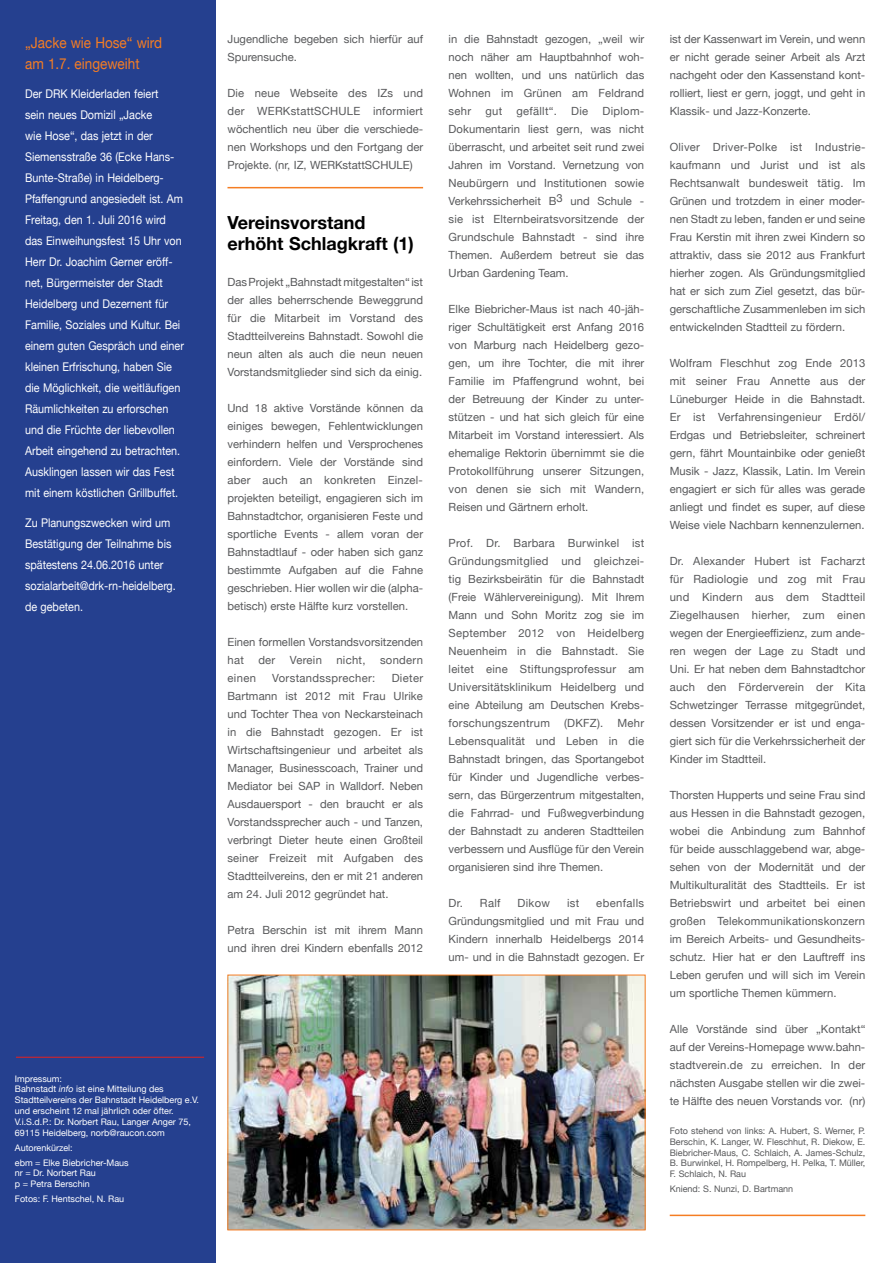
<style>
.page{position:relative;width:893px;height:1263px;background:#fff}
.page>*{position:absolute;margin:0;border:0;box-sizing:border-box;transform-origin:0 0}
.t1{font:700 18px/21px "Helvetica Neue";color:#000}
.t2{font:15px/21px "Helvetica Neue";color:#f57d23;scale:.9 1}
.t3{font:12px/21px "Helvetica Neue";color:#fff;scale:.9 1}
.t4{font:11.25px/18px "Helvetica Neue";color:#58595b;text-align:justify}
.t5{font:11.25px "Helvetica Neue";letter-spacing:.03em;color:#58595b}
.t6{font:11.25px "Helvetica Neue";letter-spacing:.025em;color:#58595b}
.t7{font:9px/10.8px "Helvetica Neue";color:#fff}
.t8{font:9px/10.8px "Helvetica Neue";color:#58595b;text-align:justify}
.s1{font-style:italic}
</style>
<div class="page">
<div style="left:0;top:0;width:216px;height:1263px;background:#25408f"></div>
<hr style="left:16px;top:1057px;width:188px;height:1px;background:#d2232a">
<img style="left:229px;top:977px;width:414px;height:251px">
<hr style="left:227px;top:187px;width:196px;height:1px;background:#f57d23">
<hr style="left:670px;top:1214px;width:195px;height:2px;background:#f57d23">
<h2 class="t2" style="left:25px;top:33px;width:154px">„Jacke wie Hose“ wird am 1.7. eingeweiht</h2>
<p class="t3" style="left:25px;top:84px;width:178px">Der DRK Kleiderladen feiert<br>sein neues Domizil „Jacke<br>wie Hose“, das jetzt in der<br>Siemensstraße 36 (Ecke Hans-<br>Bunte-Straße) in Heidelberg-<br>Pfaffengrund angesiedelt ist. Am<br>Freitag, den 1. Juli 2016 wird das Einweihungsfest 15 Uhr von<br>Herr Dr. Joachim Gerner eröff&shy;net, Bürgermeister der Stadt<br>Heidelberg und Dezernent für<br>Familie, Soziales und Kultur. Bei einem guten Gespräch und einer kleinen Erfrischung, haben Sie die Möglichkeit, die weitläufigen<br>Räumlichkeiten zu erforschen und die Früchte der liebevollen<br>Arbeit eingehend zu betrachten.<br>Ausklingen lassen wir das Fest mit einem köstlichen Grillbuffet.</p>
<p class="t3" style="left:25px;top:513px;width:169px">Zu Planungszwecken wird um<br>Bestätigung der Teilnahme bis spätestens 24.06.2016 unter sozialarbeit@drk-rn-heidelberg. de gebeten.</p>
<p class="t7" style="left:15px;top:1073px;width:186px">Impressum:<br>Bahnstadt <span class="s1">info</span> ist eine Mitteilung des Stadtteilvereins der Bahnstadt Heidelberg e.V. und erscheint 12 mal jährlich oder öfter.<br>V.i.S.d.P.: Dr. Norbert Rau, Langer Anger 75, 69115 Heidelberg, norb@raucon.com</p>
<p class="t7" style="left:15px;top:1140px;width:115px;line-height:15px">Autorenkürzel:<br>ebm = Elke Biebricher-Maus</p>
<p class="t7" style="left:15px;top:1168px;width:83px">nr = Dr. Norbert Rau p = Petra Berschin</p>
<p class="t7" style="left:15px;top:1194px;width:111px">Fotos: F. Hentschel, N. Rau</p>
<p class="t4" style="left:227px;top:31px;width:197px">Jugendliche begeben sich hierfür auf<br>Spurensuche.</p>
<p class="t4" style="left:227px;top:85px;width:197px">Die neue Webseite des IZs und der WERKstattSCHULE informiert wöchentlich neu über die verschiede&shy;nen Workshops und den Fortgang der Projekte. (nr, IZ, WERKstattSCHULE)</p>
<h1 class="t1" style="left:227px;top:212px;width:188px">Vereinsvorstand erhöht Schlagkraft (1)</h1>
<p class="t4" style="left:227px;top:274px;width:197px">Das Projekt „Bahnstadt mitgestalten“ ist der alles beherrschende Beweggrund für die Mitarbeit im Vorstand des Stadtteilvereins Bahnstadt. Sowohl die neun alten als auch die neun neuen Vorstandsmitglieder sind sich da einig.</p>
<p class="t4" style="left:227px;top:400px;width:197px">Und 18 aktive Vorstände können da einiges bewegen, Fehlentwicklungen verhindern helfen und Versprochenes einfordern. Viele der Vorstände sind aber auch an konkreten Einzel&shy;projekten beteiligt, engagieren sich im Bahnstadtchor, organisieren Feste und sportliche Events - allem voran der Bahnstadtlauf - oder haben sich ganz bestimmte Aufgaben auf die Fahne geschrieben. Hier wollen wir die (alpha&shy;betisch) erste Hälfte kurz vorstellen.</p>
<p class="t4" style="left:227px;top:634px;width:197px">Einen formellen Vorstandsvorsitzenden hat</p>
<p class="t4" style="left:258px;top:652px;width:19px">der</p>
<p class="t4" style="left:290px;top:652px;width:34px">Verein</p>
<p class="t4" style="left:336px;top:652px;width:31px">nicht,</p>
<p class="t6" style="left:380px;top:652px;width:45px">sondern</p>
<p class="t4" style="left:227px;top:670px;width:197px;text-indent:164px">Dieter Bartmann ist 2012 mit Frau Ulrike und Tochter Thea von Neckarsteinach in die Bahnstadt gezogen. Er ist Wirtschaftsingenieur und arbeitet als Manager, Businesscoach, Trainer und Mediator bei SAP in Walldorf. Neben Ausdauersport - den braucht er als Vorstandssprecher auch - und Tanzen, verbringt Dieter heute einen Großteil seiner Freizeit mit Aufgaben des Stadtteilvereins, den er mit 21 anderen am 24. Juli 2012 gegründet hat.</p>
<p class="t4" style="left:227px;top:922px;width:197px">Petra Berschin ist mit ihrem Mann und ihren drei Kindern ebenfalls 2012</p>
<p class="t4" style="left:227px;top:670px;width:30px">einen</p>
<p class="t5" style="left:272px;top:670px;width:105px">Vorstandssprecher:</p>
<p class="t4" style="left:449px;top:31px;width:197px">in die Bahnstadt gezogen, „weil wir noch näher am Hauptbahnhof woh&shy;nen wollten, und uns natürlich das Wohnen im Grünen am Feldrand sehr</p>
<p class="t4" style="left:485px;top:103px;width:18px">gut</p>
<p class="t6" style="left:516px;top:103px;width:42px">gefällt“.</p>
<p class="t4" style="left:571px;top:103px;width:19px">Die</p>
<p class="t4" style="left:449px;top:103px;width:197px;text-indent:154px">Diplom-Dokumentarin liest gern, was nicht überrascht, und arbeitet seit rund zwei Jahren im Vorstand. Vernetzung von Neubürgern und Institutionen sowie Verkehrssicherheit B3 und Schule - sie ist Elternbeiratsvorsitzende der Grundschule Bahnstadt - sind ihre Themen. Außerdem betreut sie das Urban Gardening Team.</p>
<p class="t4" style="left:449px;top:301px;width:197px">Elke Biebricher-Maus ist nach 40-jäh&shy;riger Schultätigkeit erst Anfang 2016 von Marburg nach Heidelberg gezo&shy;gen, um ihre Tochter, die mit ihrer Familie im Pfaffengrund wohnt, bei der Betreuung der Kinder zu unter&shy;stützen - und hat sich gleich für eine Mitarbeit im Vorstand interessiert. Als ehemalige Rektorin übernimmt sie die Protokollführung unserer Sitzungen, von denen sie sich mit Wandern, Reisen und Gärtnern erholt.</p>
<p class="t4" style="left:449px;top:535px;width:197px">Prof. Dr. Barbara Burwinkel ist Gründungsmitglied und gleichzei&shy;tig Bezirksbeirätin für die Bahnstadt (Freie Wählervereinigung). Mit Ihrem Mann und Sohn Moritz zog sie im September 2012 von Heidelberg Neuenheim in die Bahnstadt. Sie leitet eine Stiftungsprofessur am Universitätsklinikum Heidelberg und eine Abteilung am Deutschen Krebs&shy;forschungszentrum (DKFZ). Mehr Lebensqualität und Leben in die Bahnstadt bringen, das Sportangebot für Kinder und Jugendliche verbes&shy;sern, das Bürgerzentrum mitgestalten, die Fahrrad- und Fußwegverbindung der Bahnstadt zu anderen Stadtteilen verbessern und Ausflüge für den Verein organisieren sind ihre Themen.</p>
<p class="t4" style="left:449px;top:895px;width:54px">Dr. Ralf</p>
<p class="t4" style="left:517px;top:895px;width:34px">Dikow</p>
<p class="t4" style="left:567px;top:895px;width:14px">ist</p>
<p class="t4" style="left:449px;top:895px;width:197px;text-indent:148px">ebenfalls Gründungsmitglied und mit Frau und Kindern innerhalb Heidelbergs 2014 um- und in die Bahnstadt gezogen. Er</p>
<p class="t4" style="left:670px;top:31px;width:197px">ist der Kassenwart im Verein, und wenn er nicht gerade seiner Arbeit als Arzt nachgeht oder den Kassenstand kont&shy;rolliert, liest er gern, joggt, und geht in Klassik- und Jazz-Konzerte.</p>
<p class="t4" style="left:670px;top:139px;width:197px">Oliver Driver-Polke ist Industrie&shy;kaufmann und Jurist und ist als Rechtsanwalt bundesweit tätig. Im Grünen und trotzdem in einer moder&shy;nen Stadt zu leben, fanden er und seine Frau Kerstin mit ihren zwei Kindern so attraktiv, dass sie 2012 aus Frankfurt hierher zogen. Als Gründungsmitglied hat er sich zum Ziel gesetzt, das bür&shy;gerschaftliche Zusammenleben im sich entwickelnden Stadtteil zu fördern.</p>
<p class="t4" style="left:670px;top:355px;width:197px">Wolfram Fleschhut zog Ende 2013 mit seiner Frau Annette aus der Lüneburger Heide in die Bahnstadt.<br>Er ist Verfahrensingenieur Erdöl/ Erdgas und Betriebsleiter, schreinert gern, fährt Mountainbike oder genießt Musik - Jazz, Klassik, Latin. Im Verein engagiert er sich für alles was gerade anliegt und findet es super, auf diese Weise viele Nachbarn kennenzulernen.</p>
<p class="t4" style="left:670px;top:553px;width:197px">Dr. Alexander Hubert ist Facharzt für Radiologie und zog mit Frau und Kindern aus dem Stadtteil Ziegelhausen hierher, zum einen wegen der Energieeffizienz, zum ande&shy;ren wegen der Lage zu Stadt und Uni. Er hat neben dem Bahnstadtchor auch den Förderverein der Kita Schwetzinger Terrasse mitgegründet, dessen Vorsitzender er ist und enga&shy;giert sich für die Verkehrssicherheit der Kinder im Stadtteil.</p>
<p class="t4" style="left:670px;top:787px;width:197px">Thorsten Hupperts und seine Frau sind aus Hessen in die Bahnstadt gezogen, wobei die Anbindung zum Bahnhof für beide ausschlaggebend war, abge&shy;sehen von der Modernität und der Multikulturalität des Stadtteils. Er ist Betriebswirt und arbeitet bei einen großen Telekommunikationskonzern im Bereich Arbeits- und Gesundheits&shy;schutz. Hier hat er den Lauftreff ins Leben gerufen und will sich im Verein um sportliche Themen kümmern.</p>
<p class="t4" style="left:670px;top:1021px;width:197px">Alle Vorstände sind über „Kontakt“ auf der Vereins-Homepage www.bahn&shy;stadtverein.de zu erreichen. In der nächsten Ausgabe stellen wir die zwei&shy;te Hälfte des neuen Vorstands vor. (nr)</p>
<p class="t8" style="left:670px;top:1126px;width:197px">Foto stehend von links: A. Hubert, S. Werner, P.<br>Berschin, K. Langer, W. Fleschhut, R. Diekow, E.<br>Biebricher-Maus, C. Schlaich, A. James-Schulz, B. Burwinkel, H. Rompelberg, H. Pelka, T. Müller, F. Schlaich, N. Rau</p>
<p class="t8" style="left:670px;top:1184px;width:125px">Kniend: S. Nunzi, D. Bartmann</p>
</div>
